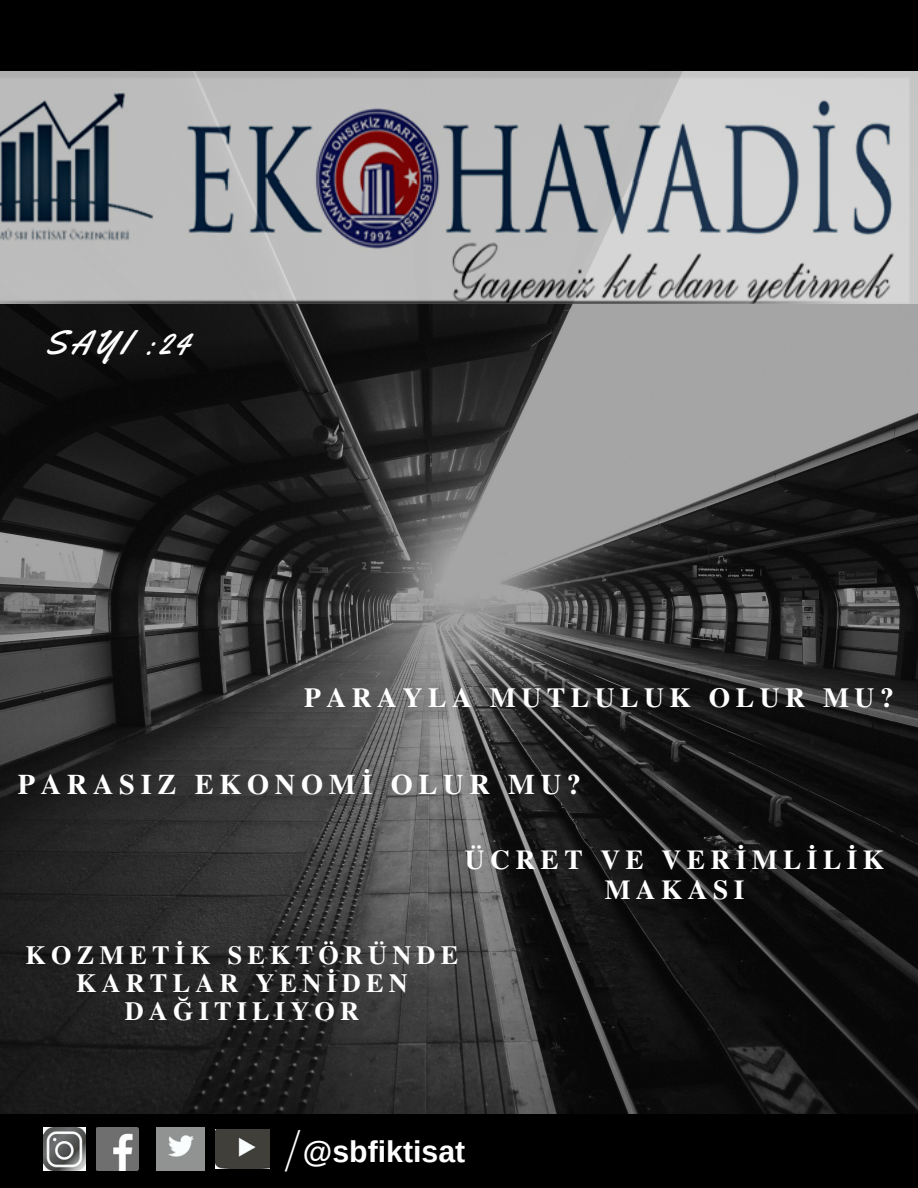
<style>
.page{position:relative;width:918px;height:1188px;background:#000}
.page>*{position:absolute;margin:0;border:0;box-sizing:border-box;transform-origin:0 0}
.t1{font:46.5px "Abril Fatface";color:#fff}
.t2{font:33.75px "Yellowtail";letter-spacing:.105em;color:#fff}
.t3{font:700 30.3px "Arimo";color:#fff}
.t4{font:700 28.35px "Te X Gyre Termes";letter-spacing:.2em;color:#fff}
.t5{font:700 27.6px "Te X Gyre Termes";letter-spacing:.2em;color:#fff}
.t6{font:700 27.3px/29.2px "Te X Gyre Termes";letter-spacing:.2em;color:#fff;text-align:center}
.t7{font:700 26.25px/28.2px "Te X Gyre Termes";letter-spacing:.2em;color:#fff;text-align:center}
</style>
<div class="page">
<img style="left:0;top:303px;width:918px;height:810px">
<img style="left:0;top:71px;width:918px;height:232px">
<img style="left:44px;top:1128px;width:41px;height:43px">
<img style="left:96px;top:1128px;width:43px;height:43px">
<img style="left:156px;top:1128px;width:49px;height:42px">
<img style="left:215px;top:1130px;width:54px;height:38px">
<p class="t2" style="left:45px;top:321px;width:147px">SAYI :24</p>
<p class="t5" style="left:304px;top:676px;width:591px">PARAYLA MUTLULUK OLUR MU?</p>
<p class="t4" style="left:18px;top:762px;width:565px">PARASIZ EKONOMİ OLUR MU?</p>
<p class="t6" style="left:465px;top:844px;width:421px">ÜCRET VE VERİMLİLİK<br>MAKASI</p>
<p class="t7" style="left:26px;top:939px;width:434px">KOZMETİK SEKTÖRÜNDE<br>KARTLAR YENİDEN<br>DAĞITILIYOR</p>
<p class="t1" style="left:285px;top:1118px;width:18px">/</p>
<p class="t3" style="left:303px;top:1135px;width:164px">@sbfiktisat</p>
</div>
